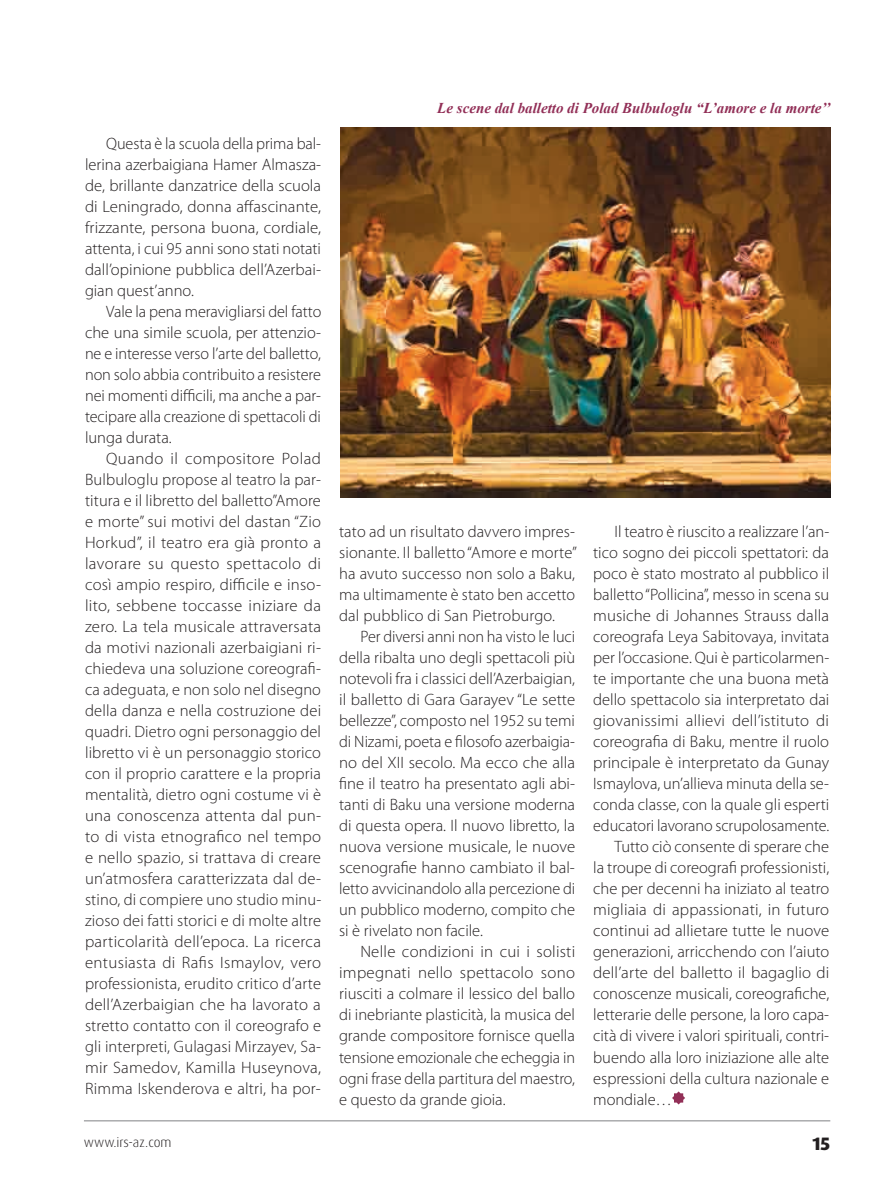
<style>
.page{position:relative;width:893px;height:1191px;background:#fff}
.page>*{position:absolute;margin:0;border:0;box-sizing:border-box;transform-origin:0 0}
.t1{font:800 18px "Dax Pro";color:#231f20}
.t2{font:300 16.5px/21px "Myriad Pro";color:#231f20;text-align:justify}
.t3{font:italic 700 15px "Times New Roman";color:#922f57}
.t4{font:300 13.5px "Dax Pro";color:#231f20}
</style>
<div class="page">
<hr style="left:84px;top:1120px;width:746px;height:1px;background:#808285">
<svg style="left:672px;top:1091px;width:13px;height:13px"></svg>
<img style="left:340px;top:128px;width:490px;height:369px">
<p class="t2" style="left:85px;top:134px;width:238px;text-indent:21px">Questa è la scuola della prima bal&shy;lerina azerbaigiana Hamer Almasza&shy;de, brillante danzatrice della scuola di Leningrado, donna affascinante, frizzante, persona buona, cordiale, attenta, i cui 95 anni sono stati notati dall’opinione pubblica dell’Azerbai&shy;gian quest’anno.</p>
<p class="t2" style="left:85px;top:302px;width:238px;text-indent:21px">Vale la pena meravigliarsi del fatto che una simile scuola, per attenzio&shy;ne e interesse verso l’arte del balletto, non solo abbia contribuito a resistere nei momenti difficili, ma anche a par&shy;tecipare alla creazione di spettacoli di lunga durata.</p>
<p class="t2" style="left:85px;top:449px;width:238px;text-indent:21px">Quando il compositore Polad Bulbuloglu propose al teatro la par&shy;titura e il libretto del balletto”Amore e morte” sui motivi del dastan “Zio Horkud”, il teatro era già pronto a lavorare su questo spettacolo di così ampio respiro, difficile e inso&shy;lito, sebbene toccasse iniziare da zero. La tela musicale attraversata da motivi nazionali azerbaigiani ri&shy;chiedeva una soluzione coreografi&shy;ca adeguata, e non solo nel disegno della danza e nella costruzione dei quadri. Dietro ogni personaggio del libretto vi è un personaggio storico con il proprio carattere e la propria mentalità, dietro ogni costume vi è una conoscenza attenta dal pun&shy;to di vista etnografico nel tempo e nello spazio, si trattava di creare un’atmosfera caratterizzata dal de&shy;stino, di compiere uno studio minu&shy;zioso dei fatti storici e di molte altre particolarità dell’epoca. La ricerca entusiasta di Rafis Ismaylov, vero professionista, erudito critico d’arte dell’Azerbaigian che ha lavorato a stretto contatto con il coreografo e gli interpreti, Gulagasi Mirzayev, Sa&shy;mir Samedov, Kamilla Huseynova, Rimma Iskenderova e altri, ha por-</p>
<p class="t3" style="left:437px;top:100px;width:395px">Le scene dal balletto di Polad Bulbuloglu “L’amore e la morte’’</p>
<p class="t2" style="left:339px;top:522px;width:239px">tato ad un risultato davvero impres&shy;sionante. Il balletto “Amore e morte” ha avuto successo non solo a Baku, ma ultimamente è stato ben accetto dal pubblico di San Pietroburgo.</p>
<p class="t2" style="left:339px;top:627px;width:238px;text-indent:21px">Per diversi anni non ha visto le luci della ribalta uno degli spettacoli più notevoli fra i classici dell’Azerbaigian, il balletto di Gara Garayev “Le sette bellezze”, composto nel 1952 su temi di Nizami, poeta e filosofo azerbaigia&shy;no del XII secolo. Ma ecco che alla fine il teatro ha presentato agli abi&shy;tanti di Baku una versione moderna di questa opera. Il nuovo libretto, la nuova versione musicale, le nuove scenografie hanno cambiato il bal&shy;letto avvicinandolo alla percezione di un pubblico moderno, compito che si è rivelato non facile.</p>
<p class="t2" style="left:339px;top:942px;width:238px;text-indent:21px">Nelle condizioni in cui i solisti impegnati nello spettacolo sono riusciti a colmare il lessico del ballo di inebriante plasticità, la musica del grande compositore fornisce quella tensione emozionale che echeggia in ogni frase della partitura del maestro, e questo da grande gioia.</p>
<p class="t2" style="left:614px;top:522px;width:216px">Il teatro è riuscito a realizzare l’an-</p>
<p class="t2" style="left:593px;top:543px;width:237px">tico sogno dei piccoli spettatori: da</p>
<p class="t2" style="left:593px;top:564px;width:237px">poco è stato mostrato al pubblico il</p>
<p class="t2" style="left:593px;top:585px;width:238px">balletto “Pollicina”, messo in scena su</p>
<p class="t2" style="left:593px;top:606px;width:237px">musiche di Johannes Strauss dalla</p>
<p class="t2" style="left:593px;top:627px;width:237px">coreografa Leya Sabitovaya, invitata</p>
<p class="t2" style="left:593px;top:648px;width:238px">per l’occasione. Qui è particolarmen-</p>
<p class="t2" style="left:593px;top:669px;width:237px">te importante che una buona metà</p>
<p class="t2" style="left:593px;top:690px;width:238px">dello spettacolo sia interpretato dai</p>
<p class="t2" style="left:593px;top:711px;width:237px">giovanissimi allievi dell’istituto di</p>
<p class="t2" style="left:593px;top:732px;width:237px">coreografia di Baku, mentre il ruolo</p>
<p class="t2" style="left:593px;top:753px;width:237px">principale è interpretato da Gunay</p>
<p class="t2" style="left:593px;top:774px;width:237px">Ismaylova, un’allieva minuta della se-</p>
<p class="t2" style="left:593px;top:795px;width:238px">conda classe, con la quale gli esperti</p>
<p class="t2" style="left:593px;top:816px;width:238px">educatori lavorano scrupolosamente.</p>
<p class="t2" style="left:614px;top:837px;width:216px">Tutto ciò consente di sperare che</p>
<p class="t2" style="left:593px;top:858px;width:238px">la troupe di coreografi professionisti,</p>
<p class="t2" style="left:593px;top:879px;width:238px">che per decenni ha iniziato al teatro</p>
<p class="t2" style="left:593px;top:900px;width:237px">migliaia di appassionati, in futuro</p>
<p class="t2" style="left:593px;top:921px;width:237px">continui ad allietare tutte le nuove</p>
<p class="t2" style="left:593px;top:942px;width:238px">generazioni, arricchendo con l’aiuto</p>
<p class="t2" style="left:593px;top:963px;width:238px">dell’arte del balletto il bagaglio di</p>
<p class="t2" style="left:593px;top:984px;width:238px">conoscenze musicali, coreografiche,</p>
<p class="t2" style="left:593px;top:1005px;width:238px">letterarie delle persone, la loro capa-</p>
<p class="t2" style="left:593px;top:1026px;width:237px">cità di vivere i valori spirituali, contri-</p>
<p class="t2" style="left:593px;top:1047px;width:238px">buendo alla loro iniziazione alle alte</p>
<p class="t2" style="left:593px;top:1068px;width:238px">espressioni della cultura nazionale e</p>
<p class="t2" style="left:593px;top:1089px;width:80px">mondiale…</p>
<p class="t4" style="left:84px;top:1135px;width:89px">www.irs-az.com</p>
<p class="t1" style="left:812px;top:1135px;width:19px">15</p>
</div>
